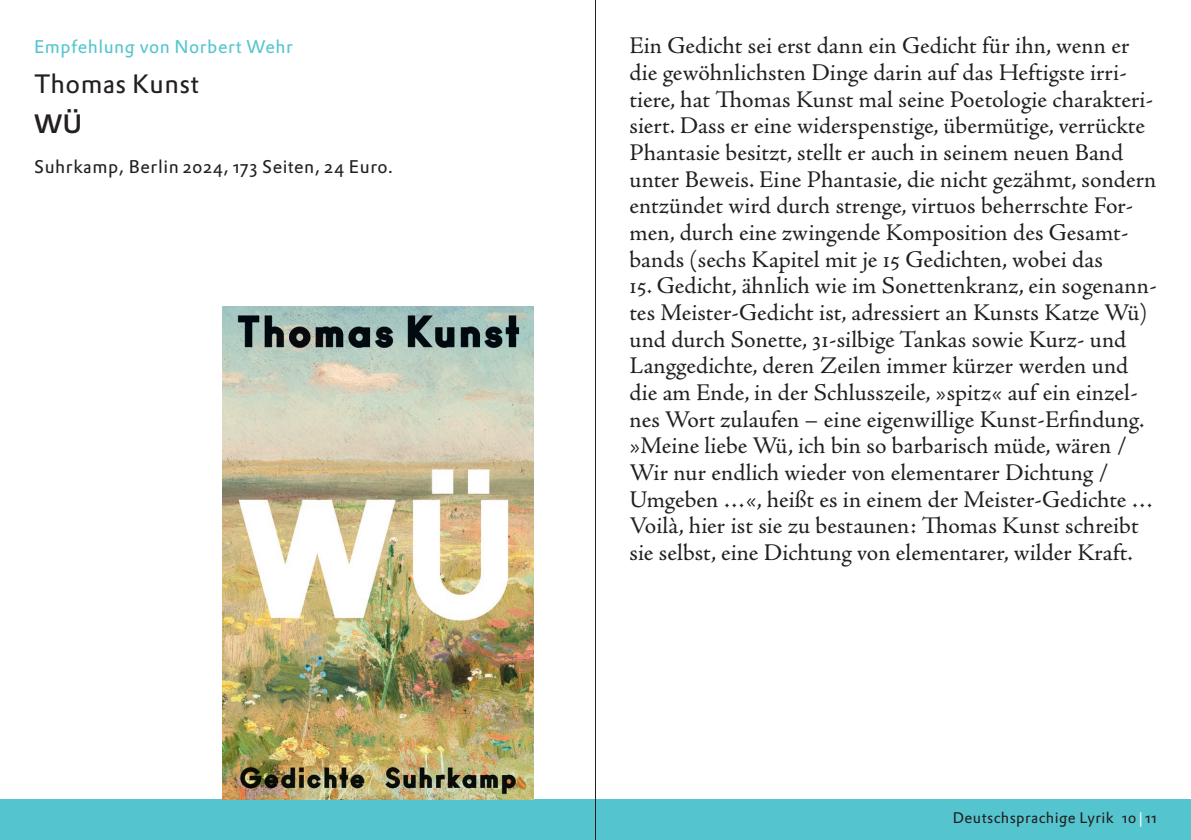
<style>
.page{position:relative;width:1191px;height:840px;background:#fff}
.page>*{position:absolute;margin:0;border:0;box-sizing:border-box;transform-origin:0 0}
.t1{font:26px "DTL Prokyon ST";letter-spacing:.015em;color:#231f20}
.t2{font:26px "DTL Prokyon ST Medium";color:#231f20}
.t3{font:24px/26.6px "Adobe Jenson Pro";letter-spacing:.005em;color:#231f20}
.t4{font:18px "DTL Prokyon ST";letter-spacing:.03em;color:#231f20}
.t5{font:18px "DTL Prokyon ST";letter-spacing:.03em;color:#54c5cf}
.t6{font:15px "DTL Prokyon ST";letter-spacing:.03em;color:#231f20}
.s1{color:#fff}
</style>
<div class="page">
<div style="left:0;top:799px;width:1191px;height:40px;background:#54c5cf"></div>
<img style="left:222px;top:306px;width:311px;height:493px">
<hr style="left:595px;top:0;width:1px;height:839px;background:#231f20">
<p class="t5" style="left:34px;top:35px;width:260px">Empfehlung von Norbert Wehr</p>
<p class="t1" style="left:34px;top:67px;width:167px">Thomas Kunst</p>
<p class="t2" style="left:34px;top:107px;width:49px">WÜ</p>
<p class="t4" style="left:34px;top:155px;width:361px">Suhrkamp, Berlin 2024, 173 Seiten, 24 Euro.</p>
<p class="t3" style="left:629px;top:33px;width:528px">Ein Gedicht sei erst dann ein Gedicht für ihn, wenn er die gewöhnlichsten Dinge darin auf das Heftigste irri&shy;tiere, hat Thomas Kunst mal seine Poetologie charakteri&shy;siert. Dass er eine widerspenstige, übermütige, verrückte Phantasie besitzt, stellt er auch in seinem neuen Band unter Beweis. Eine Phantasie, die nicht gezähmt, sondern entzündet wird durch strenge, virtuos beherrschte For&shy;men, durch eine zwingende Komposition des Gesamt&shy;bands (sechs Kapitel mit je 15 Gedichten, wobei das</p>
<p class="t3" style="left:629px;top:273px;width:529px">15. Gedicht, ähnlich wie im Sonettenkranz, ein sogenann&shy;tes Meister-Gedicht ist, adressiert an Kunsts Katze Wü) und durch Sonette, 31-silbige Tankas sowie Kurz- und Langgedichte, deren Zeilen immer kürzer werden und die am Ende, in der Schlusszeile, »spitz« auf ein einzel&shy;nes Wort zulaufen – eine eigenwillige Kunst-Erfindung. »Meine liebe Wü, ich bin so barbarisch müde, wären / Wir nur endlich wieder von elementarer Dichtung / Umgeben …«, heißt es in einem der Meister-Gedichte … Voilà, hier ist sie zu bestaunen: Thomas Kunst schreibt sie selbst, eine Dichtung von elementarer, wilder Kraft.</p>
<p class="t6" style="left:952px;top:807px;width:206px">Deutschsprachige Lyrik 10<span class="s1">|</span>11</p>
</div>
